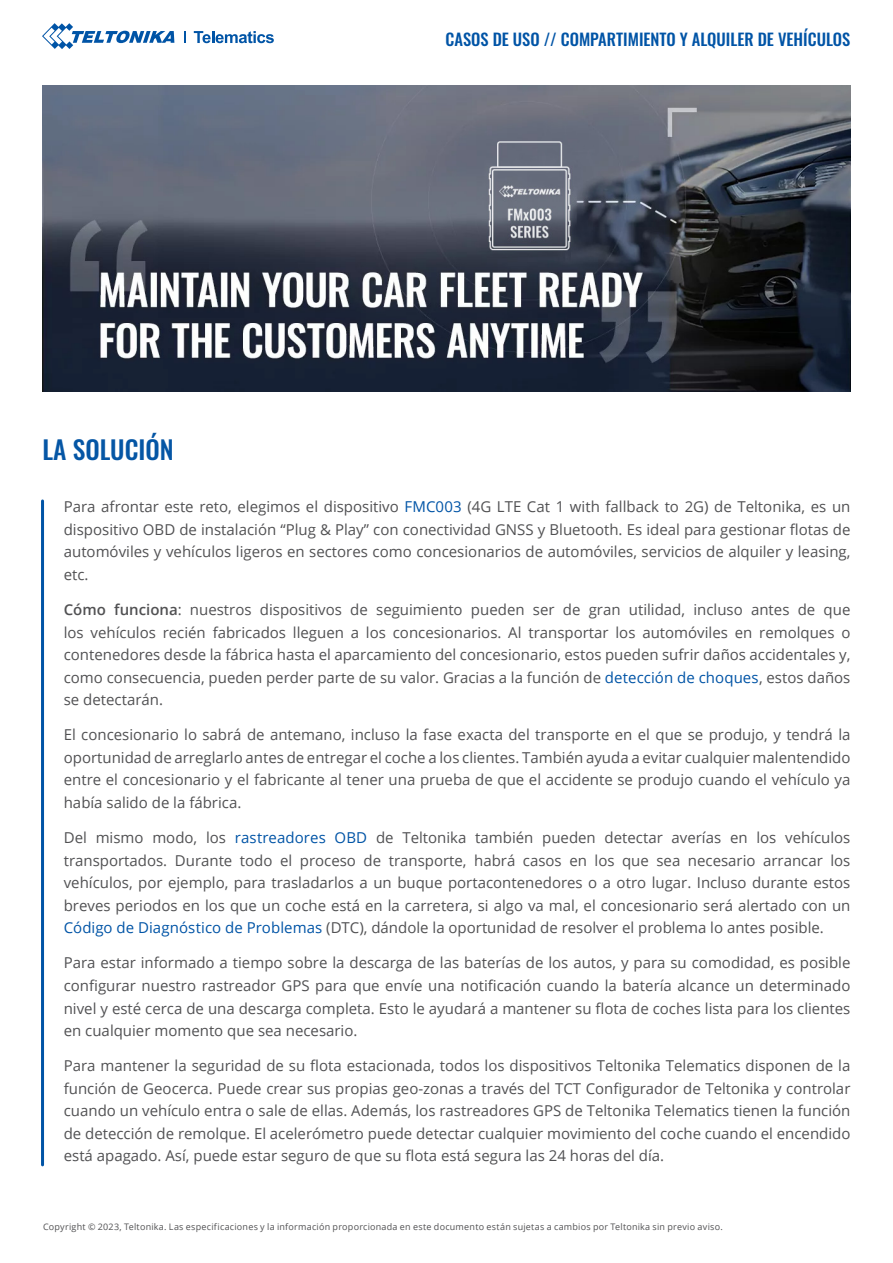
<style>
.page{position:relative;width:893px;height:1263px;background:#fff}
.page>*{position:absolute;margin:0;border:0;box-sizing:border-box;transform-origin:0 0}
.t1{font:500 25.5px "Oswald";color:#0556a5}
.t2{font:500 16.5px "Oswald";color:#0054a6}
.t3{font:15px/22.5px "Open Sans";color:#515153;text-align:justify}
.t4{font:9px "Open Sans";letter-spacing:.025em;color:#515153}
.s1{color:#0054a6}
.s2{font-weight:600}
</style>
<div class="page">
<svg style="left:184px;top:31px;width:1px;height:12px"></svg>
<svg style="left:42px;top:23px;width:132px;height:26px"></svg>
<svg style="left:194px;top:31px;width:80px;height:12px"></svg>
<hr style="left:41px;top:501px;width:3px;height:664px;background:#0054a6">
<img style="left:43px;top:85px;width:808px;height:306px">
<h1 class="t1" style="left:43px;top:436px;width:133px">LA SOLUCIÓN</h1>
<p class="t2" style="left:446px;top:30px;width:406px">CASOS DE USO // COMPARTIMIENTO Y ALQUILER DE VEHÍCULOS</p>
<p class="t3" style="left:64px;top:495px;width:788px">Para afrontar este reto, elegimos el dispositivo <span class="s1">FMC003</span> (4G LTE Cat 1 with fallback to 2G) de Teltonika, es un dispositivo OBD de instalación “Plug &amp; Play” con conectividad GNSS y Bluetooth. Es ideal para gestionar flotas de automóviles y vehículos ligeros en sectores como concesionarios de automóviles, servicios de alquiler y leasing, etc.</p>
<p class="t3" style="left:64px;top:598px;width:788px"><span class="s2">Cómo funciona</span>: nuestros dispositivos de seguimiento pueden ser de gran utilidad, incluso antes de que los vehículos recién fabricados lleguen a los concesionarios. Al transportar los automóviles en remolques o contenedores desde la fábrica hasta el aparcamiento del concesionario, estos pueden sufrir daños accidentales y, como consecuencia, pueden perder parte de su valor. Gracias a la función de <span class="s1">detección de choques</span>, estos daños se detectarán.</p>
<p class="t3" style="left:64px;top:723px;width:788px">El concesionario lo sabrá de antemano, incluso la fase exacta del transporte en el que se produjo, y tendrá la oportunidad de arreglarlo antes de entregar el coche a los clientes. También ayuda a evitar cualquier malentendido entre el concesionario y el fabricante al tener una prueba de que el accidente se produjo cuando el vehículo ya había salido de la fábrica.</p>
<p class="t3" style="left:64px;top:826px;width:788px">Del mismo modo, los <span class="s1">rastreadores OBD</span> de Teltonika también pueden detectar averías en los vehículos transportados. Durante todo el proceso de transporte, habrá casos en los que sea necesario arrancar los vehículos, por ejemplo, para trasladarlos a un buque portacontenedores o a otro lugar. Incluso durante estos breves periodos en los que un coche está en la carretera, si algo va mal, el concesionario será alertado con un <span class="s1">Código de Diagnóstico de Problemas</span> (DTC), dándole la oportunidad de resolver el problema lo antes posible.</p>
<p class="t3" style="left:64px;top:951px;width:788px">Para estar informado a tiempo sobre la descarga de las baterías de los autos, y para su comodidad, es posible configurar nuestro rastreador GPS para que envíe una notificación cuando la batería alcance un determinado nivel y esté cerca de una descarga completa. Esto le ayudará a mantener su flota de coches lista para los clientes en cualquier momento que sea necesario.</p>
<p class="t3" style="left:64px;top:1054px;width:788px">Para mantener la seguridad de su flota estacionada, todos los dispositivos Teltonika Telematics disponen de la función de Geocerca. Puede crear sus propias geo-zonas a través del TCT Configurador de Teltonika y controlar cuando un vehículo entra o sale de ellas. Además, los rastreadores GPS de Teltonika Telematics tienen la función de detección de remolque. El acelerómetro puede detectar cualquier movimiento del coche cuando el encendido está apagado. Así, puede estar seguro de que su flota está segura las 24 horas del día.</p>
<p class="t4" style="left:43px;top:1221px;width:681px">Copyright © 2023, Teltonika. Las especificaciones y la información proporcionada en este documento están sujetas a cambios por Teltonika sin previo aviso.</p>
</div>
